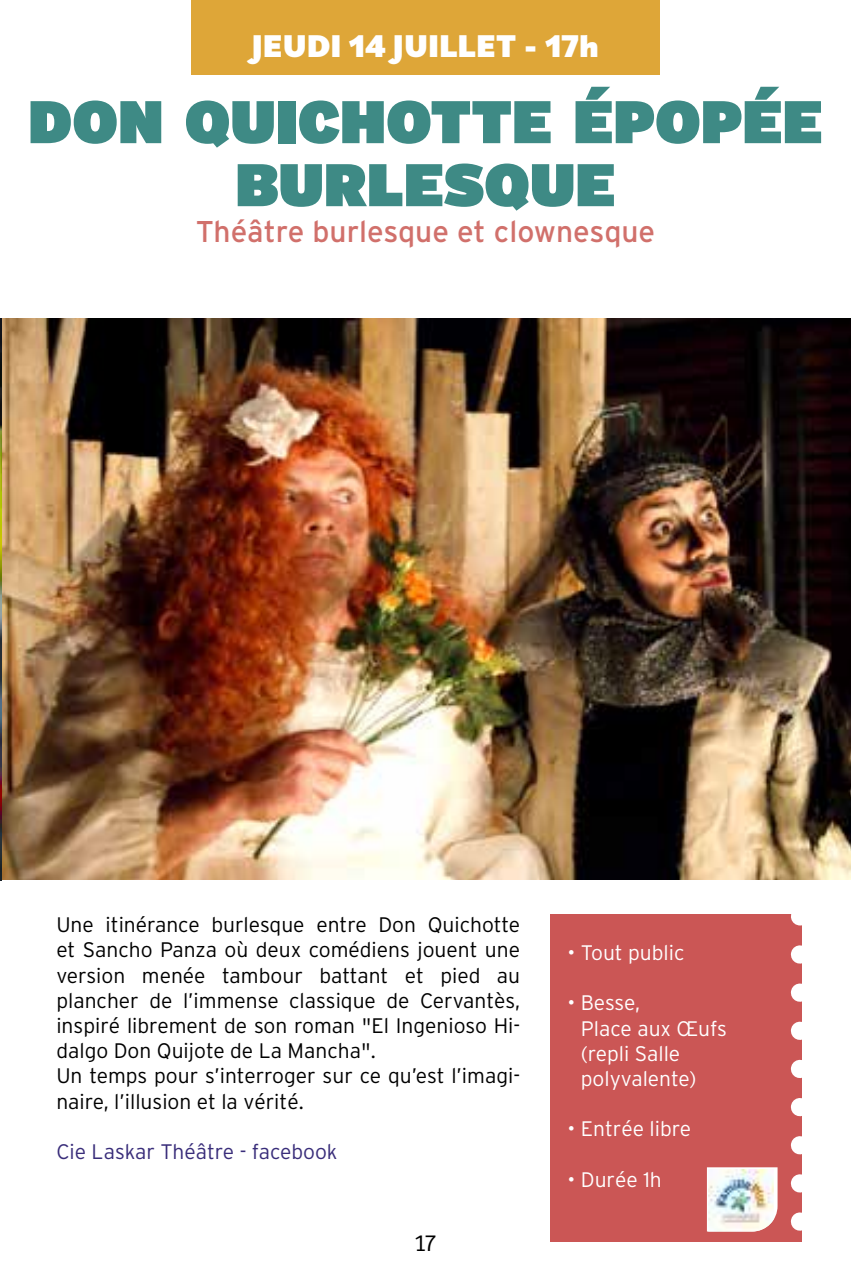
<style>
.page{position:relative;width:851px;height:1276px;background:#fff}
.page>*{position:absolute;margin:0;border:0;box-sizing:border-box;transform-origin:0 0}
.t1{font:900 60px/63px "Interstate";color:#3e8a85;text-align:center}
.t2{font:900 33px "Bilo";color:#fff}
.t3{font:30px "Interstate";color:#d1706b}
.t4{font:300 24px "Bree";color:#000}
.t5{font:300 21px/25.2px "Interstate";color:#000}
.t6{font:300 21px/25.2px "Interstate";color:#fff}
.t7{font:300 21px "Interstate";color:#392d7a}
</style>
<div class="page">
<img style="left:0;top:318px;width:850px;height:562px">
<div style="left:191px;top:0;width:468px;height:74px;background:#dea638"></div>
<div style="left:550px;top:914px;width:251px;height:327px;background:#cb5655"></div>
<svg style="left:790px;top:954px;width:12px;height:284px"></svg>
<svg style="left:706px;top:1167px;width:71px;height:64px"></svg>
<img style="left:708px;top:1169px;width:65px;height:62px">
<h2 class="t2" style="left:252px;top:24px;width:348px">JEUDI 14 JUILLET - 17h</h2>
<h1 class="t1" style="left:28px;top:88px;width:795px">DON QUICHOTTE ÉPOPÉE<br>BURLESQUE</h1>
<h3 class="t3" style="left:196px;top:215px;width:461px">Théâtre burlesque et clownesque</h3>
<p class="t5" style="left:56px;top:912px;width:465px">Une itinérance burlesque entre Don Quichotte et Sancho Panza où deux comédiens jouent une version menée tambour battant et pied au plancher de l’immense classique de Cervantès, inspiré librement de son roman "El Ingenioso Hi&shy;dalgo Don Quijote de La Mancha".<br>Un temps pour s’interroger sur ce qu’est l’imagi&shy;naire, l’illusion et la vérité.</p>
<p class="t7" style="left:56px;top:1139px;width:282px">Cie Laskar Théâtre - facebook</p>
<p class="t4" style="left:415px;top:1225px;width:22px">17</p>
<p class="t6" style="left:567px;top:939px;width:118px">• Tout public</p>
<p class="t6" style="left:580px;top:990px;width:148px;text-indent:-13px">• Besse,<br>Place aux Œufs (repli Salle polyvalente)</p>
<p class="t6" style="left:567px;top:1116px;width:125px">• Entrée libre</p>
<p class="t6" style="left:567px;top:1166px;width:96px">• Durée 1h</p>
</div>
